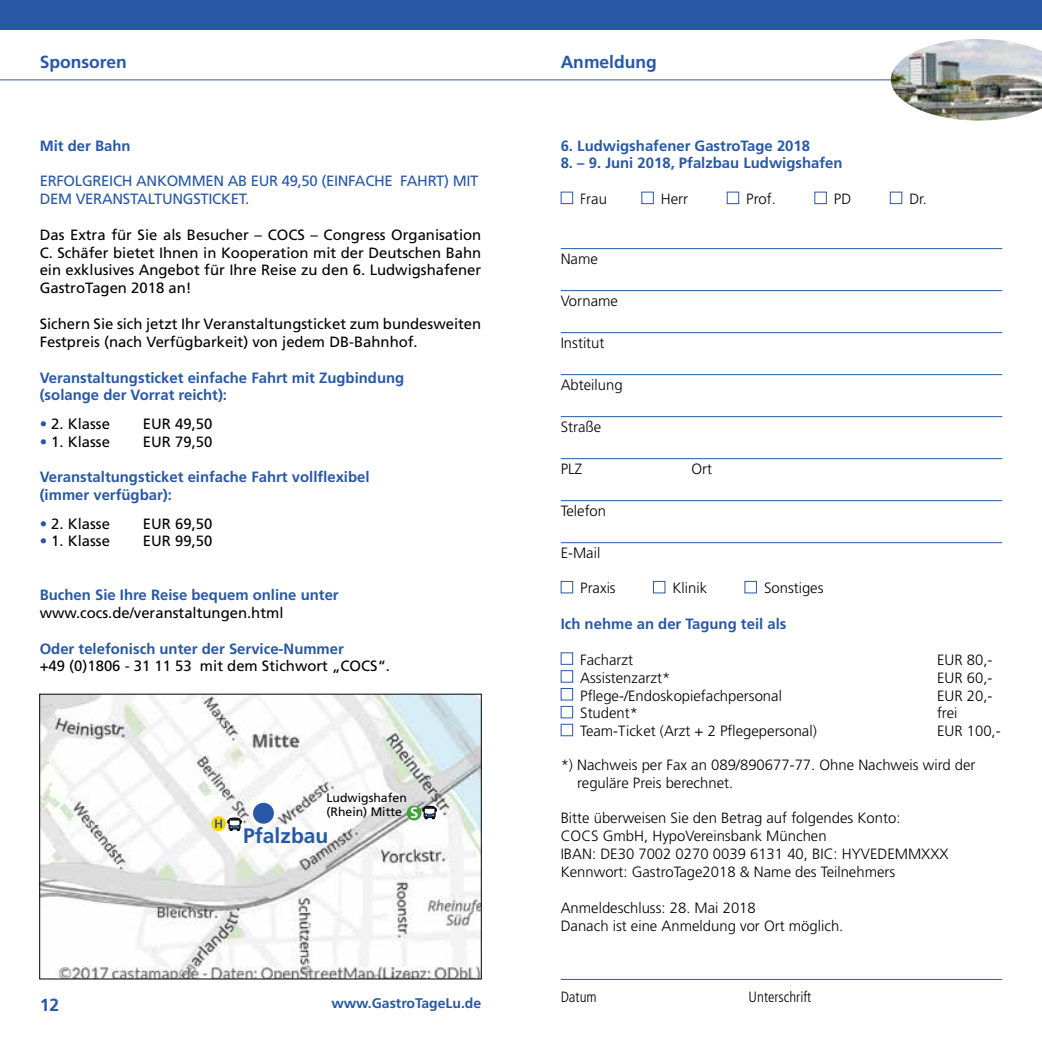
<style>
.page{position:relative;width:1042px;height:1042px;background:#fff}
.page>*{position:absolute;margin:0;border:0;box-sizing:border-box;transform-origin:0 0}
.t1{font:700 21px "Frutiger";color:#2858a5}
.t2{font:700 17.5px "Frutiger";color:#2858a5}
.t3{font:300 14.88px/17.8px "Frutiger";color:#000}
.t4{font:14.88px/17.8px "Frutiger";color:#000;text-align:justify}
.t5{font:700 14.88px/17.8px "Frutiger";color:#2858a5}
.t6{font:14.88px/17.8px "Frutiger";letter-spacing:-.02em;color:#2858a5}
.t7{font:300 condensed 14.88px "Frutiger";color:#000}
.t8{font:700 14px "Frutiger";color:#2858a5}
.t9{font:12.25px/14px "Frutiger";color:#000}
.s1{color:#2858a5}
.s2{font-stretch:condensed}
</style>
<div class="page">
<div style="left:0;top:0;width:1042px;height:30px;background:#2858a5"></div>
<hr style="left:0;top:79px;width:935px;height:1px;background:#2858a5">
<img style="left:891px;top:39px;width:151px;height:82px">
<hr style="left:561px;top:248px;width:441px;height:1px;background:#2858a5">
<hr style="left:561px;top:290px;width:441px;height:1px;background:#2858a5">
<hr style="left:561px;top:332px;width:441px;height:1px;background:#2858a5">
<hr style="left:561px;top:374px;width:441px;height:1px;background:#2858a5">
<hr style="left:561px;top:416px;width:441px;height:1px;background:#2858a5">
<hr style="left:561px;top:458px;width:441px;height:1px;background:#2858a5">
<hr style="left:561px;top:500px;width:441px;height:1px;background:#2858a5">
<hr style="left:561px;top:542px;width:441px;height:1px;background:#2858a5">
<div style="left:561px;top:192px;width:12px;height:12px;border:1px solid #2858a5"></div>
<div style="left:641px;top:192px;width:13px;height:12px;border:1px solid #2858a5"></div>
<div style="left:727px;top:192px;width:12px;height:12px;border:1px solid #2858a5"></div>
<div style="left:814px;top:192px;width:13px;height:12px;border:1px solid #2858a5"></div>
<div style="left:890px;top:192px;width:12px;height:12px;border:1px solid #2858a5"></div>
<div style="left:561px;top:581px;width:12px;height:12px;border:1px solid #2858a5"></div>
<div style="left:653px;top:581px;width:12px;height:12px;border:1px solid #2858a5"></div>
<div style="left:744px;top:581px;width:13px;height:12px;border:1px solid #2858a5"></div>
<div style="left:561px;top:652px;width:12px;height:13px;border:1px solid #2858a5"></div>
<div style="left:561px;top:670px;width:12px;height:12px;border:1px solid #2858a5"></div>
<div style="left:561px;top:688px;width:12px;height:12px;border:1px solid #2858a5"></div>
<div style="left:561px;top:706px;width:12px;height:12px;border:1px solid #2858a5"></div>
<div style="left:561px;top:724px;width:12px;height:12px;border:1px solid #2858a5"></div>
<hr style="left:561px;top:979px;width:441px;height:1px;background:#2858a5">
<img style="left:41px;top:696px;width:438px;height:281px">
<svg style="left:228px;top:818px;width:13px;height:12px"></svg>
<svg style="left:423px;top:806px;width:13px;height:13px"></svg>
<svg style="left:407px;top:805px;width:14px;height:15px"></svg>
<div style="left:211px;top:816px;width:15px;height:15px;background:#ffd100;border-radius:50%"></div>
<div style="left:253px;top:803px;width:21px;height:20px;background:#2858a5;border-radius:50%"></div>
<svg style="left:411px;top:807px;width:6px;height:11px"></svg>
<svg style="left:215px;top:819px;width:7px;height:9px"></svg>
<p class="t2" style="left:40px;top:52px;width:89px">Sponsoren</p>
<p class="t5" style="left:40px;top:136px;width:92px">Mit der Bahn</p>
<p class="t6" style="left:40px;top:172px;width:440px">ERFOLGREICH ANKOMMEN AB EUR 49,50 (EINFACHE FAHRT) MIT<br>DEM VERANSTALTUNGSTICKET.</p>
<p class="t4" style="left:40px;top:226px;width:443px">Das Extra für Sie als Besucher – COCS – Congress Organisation C. Schäfer bietet Ihnen in Kooperation mit der Deutschen Bahn ein exklusives Angebot für Ihre Reise zu den 6. Ludwigshafener GastroTagen 2018 an!</p>
<p class="t4" style="left:40px;top:315px;width:443px">Sichern Sie sich jetzt Ihr Veranstaltungsticket zum bundesweiten<br>Festpreis (nach Verfügbarkeit) von jedem DB-Bahnhof.</p>
<p class="t5" style="left:40px;top:368px;width:366px">Veranstaltungsticket einfache Fahrt mit Zugbindung (solange der Vorrat reicht):</p>
<p class="t4" style="left:40px;top:415px;width:72px"><span class="s1">•</span> 2. Klasse</p>
<p class="t4" style="left:143px;top:415px;width:71px">EUR 49,50</p>
<p class="t4" style="left:40px;top:433px;width:72px"><span class="s1">•</span> 1. Klasse</p>
<p class="t4" style="left:143px;top:433px;width:71px">EUR 79,50</p>
<p class="t5" style="left:40px;top:468px;width:331px">Veranstaltungsticket einfache Fahrt vollflexibel (immer verfügbar):</p>
<p class="t4" style="left:40px;top:514px;width:72px"><span class="s1">•</span> 2. Klasse</p>
<p class="t4" style="left:143px;top:514px;width:71px">EUR 69,50</p>
<p class="t4" style="left:40px;top:532px;width:72px"><span class="s1">•</span> 1. Klasse</p>
<p class="t4" style="left:143px;top:532px;width:71px">EUR 99,50</p>
<p class="t5" style="left:40px;top:586px;width:300px">Buchen Sie Ihre Reise bequem online unter</p>
<p class="t4" style="left:40px;top:604px;width:245px">www.cocs.de/veranstaltungen.html</p>
<p class="t5" style="left:40px;top:639px;width:306px">Oder telefonisch unter der Service-Nummer</p>
<p class="t4" style="left:40px;top:657px;width:352px">+49 (0)1806 - 31 11 53 mit dem Stichwort „COCS“.</p>
<p class="t9" style="left:326px;top:791px;width:82px">Ludwigshafen (Rhein) Mitte</p>
<h1 class="t1" style="left:243px;top:823px;width:87px">Pfalzbau</h1>
<p class="t2" style="left:40px;top:994px;width:21px">12</p>
<p class="t8" style="left:331px;top:995px;width:151px">www.GastroTageLu.de</p>
<p class="t2" style="left:561px;top:52px;width:98px">Anmeldung</p>
<p class="t5" style="left:561px;top:136px;width:251px">6. Ludwigshafener GastroTage 2018</p>
<p class="t5" style="left:561px;top:154px;width:283px">8. – 9. Juni 2018, Pfalzbau Ludwigshafen</p>
<p class="t3" style="left:580px;top:190px;width:28px"><span class="s2">F</span>rau</p>
<p class="t3" style="left:661px;top:190px;width:29px">Herr</p>
<p class="t3" style="left:746px;top:190px;width:31px">Prof.</p>
<p class="t3" style="left:834px;top:190px;width:19px">PD</p>
<p class="t3" style="left:909px;top:190px;width:19px">Dr.</p>
<p class="t3" style="left:561px;top:250px;width:39px">Name</p>
<p class="t3" style="left:561px;top:292px;width:59px">Vorname</p>
<p class="t3" style="left:561px;top:334px;width:45px">Institut</p>
<p class="t3" style="left:561px;top:376px;width:63px">Abteilung</p>
<p class="t3" style="left:561px;top:418px;width:42px">Straße</p>
<p class="t3" style="left:561px;top:460px;width:23px">PLZ</p>
<p class="t3" style="left:691px;top:460px;width:22px">Ort</p>
<p class="t3" style="left:561px;top:502px;width:47px">Telefon</p>
<p class="t3" style="left:561px;top:544px;width:41px">E-Mail</p>
<p class="t3" style="left:580px;top:579px;width:37px">Praxis</p>
<p class="t3" style="left:672px;top:579px;width:36px">Klinik</p>
<p class="t3" style="left:764px;top:579px;width:61px">Sonstiges</p>
<p class="t5" style="left:561px;top:615px;width:227px">Ich nehme an der Tagung teil als</p>
<p class="t3" style="left:580px;top:651px;width:54px">Facharzt</p>
<p class="t3" style="left:937px;top:651px;width:57px">EUR 80,-</p>
<p class="t3" style="left:580px;top:668px;width:92px">Assistenzarzt*</p>
<p class="t3" style="left:937px;top:668px;width:57px">EUR 60,-</p>
<p class="t3" style="left:580px;top:686px;width:203px">Pflege-/Endoskopiefachpersonal</p>
<p class="t3" style="left:937px;top:686px;width:57px">EUR 20,-</p>
<p class="t3" style="left:580px;top:704px;width:59px">Student*</p>
<p class="t3" style="left:937px;top:704px;width:22px">frei</p>
<p class="t3" style="left:580px;top:722px;width:238px">Team-Ticket (Arzt + 2 Pflegepersonal)</p>
<p class="t3" style="left:937px;top:722px;width:65px">EUR 100,-</p>
<p class="t3" style="left:577px;top:756px;width:400px;text-indent:-17px">*) Nachweis per Fax an 089/890677-77. Ohne Nachweis wird der reguläre Preis berechnet.</p>
<p class="t3" style="left:561px;top:809px;width:389px">Bitte überweisen Sie den Betrag auf folgendes Konto:<br>COCS GmbH, HypoVereinsbank München<br>IBAN: DE30 7002 0270 0039 6131 40, BIC: HYVEDEMMXXX Kennwort: GastroTage2018 &amp; Name des Teilnehmers</p>
<p class="t3" style="left:561px;top:898px;width:284px">Anmeldeschluss: 28. Mai 2018<br>Danach ist eine Anmeldung vor Ort möglich.</p>
<p class="t7" style="left:561px;top:988px;width:38px">Datum</p>
<p class="t7" style="left:748px;top:988px;width:64px">Unterschrift</p>
</div>
